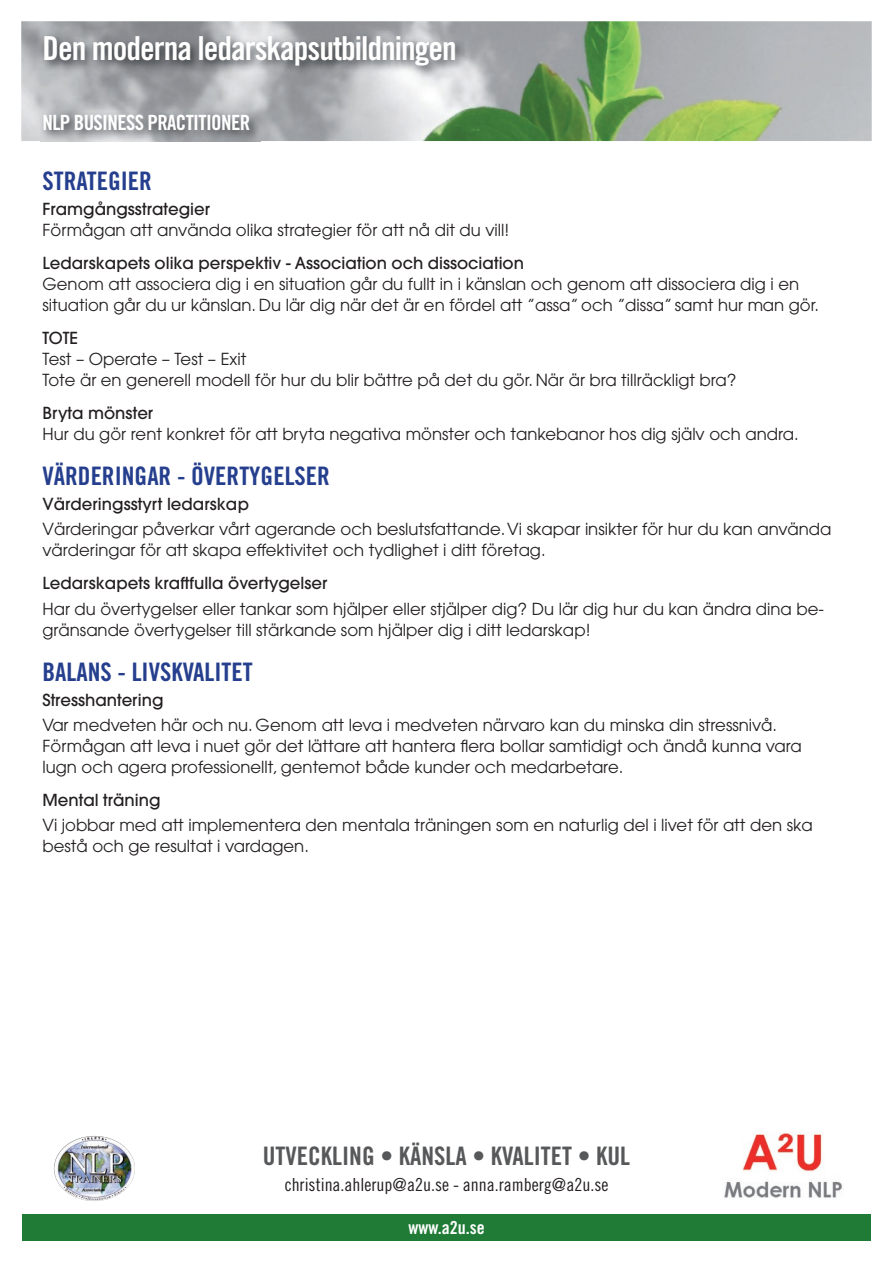
<style>
.page{position:relative;width:893px;height:1263px;background:#fff}
.page>*{position:absolute;margin:0;border:0;box-sizing:border-box;transform-origin:0 0}
.t1{font:33px "Trade Gothic Bold Cond Twenty";letter-spacing:-.03em;color:#fff}
.t2{font:25.5px "Trade Gothic Bold Cond Twenty";color:#253f8e}
.t3{font:25.5px "Trade Gothic Bold Cond Twenty";color:#57585a}
.t4{font:21px "Trade Gothic Bold Cond Twenty";letter-spacing:-.03em;color:#fff}
.t5{font:18px "Trade Gothic Cond Eighteen";color:#231f20}
.t6{font:18px "Trade Gothic Bold Cond Twenty";color:#fff}
.t7{font:16.5px/21px "Avant Garde";color:#231f20}
.t8{font:500 16.5px "Avant Garde";color:#231f20}
</style>
<div class="page">
<img style="left:724px;top:1132px;width:119px;height:66px">
<div style="left:22px;top:1214px;width:849px;height:27px;background:#1f7b36"></div>
<img style="left:54px;top:1136px;width:39px;height:42px">
<img style="left:21px;top:21px;width:851px;height:120px">
<img style="left:41px;top:32px;width:426px;height:46px">
<img style="left:40px;top:111px;width:221px;height:31px">
<h1 class="t1" style="left:43px;top:28px;width:416px">Den moderna ledarskapsutbildningen</h1>
<p class="t4" style="left:43px;top:110px;width:209px">NLP BUSINESS PRACTITIONER</p>
<h2 class="t2" style="left:43px;top:165px;width:111px">STRATEGIER</h2>
<p class="t8" style="left:43px;top:199px;width:169px">Framgångsstrategier</p>
<p class="t7" style="left:43px;top:219px;width:468px">Förmågan att använda olika strategier för att nå dit du vill!</p>
<p class="t8" style="left:43px;top:253px;width:483px">Ledarskapets olika perspektiv - Association och dissociation</p>
<p class="t7" style="left:43px;top:273px;width:778px">Genom att associera dig i en situation går du fullt in i känslan och genom att dissociera dig i en situation går du ur känslan. Du lär dig när det är en fördel att ”assa” och ”dissa” samt hur man gör.</p>
<p class="t8" style="left:43px;top:328px;width:37px">TOTE</p>
<p class="t7" style="left:43px;top:348px;width:695px">Test – Operate – Test – Exit<br>Tote är en generell modell för hur du blir bättre på det du gör. När är bra tillräckligt bra?</p>
<p class="t8" style="left:43px;top:403px;width:112px">Bryta mönster</p>
<p class="t7" style="left:43px;top:423px;width:758px">Hur du gör rent konkret för att bryta negativa mönster och tankebanor hos dig själv och andra.</p>
<h2 class="t2" style="left:43px;top:460px;width:289px">VÄRDERINGAR - ÖVERTYGELSER</h2>
<p class="t8" style="left:43px;top:494px;width:208px">Värderingsstyrt ledarskap</p>
<p class="t7" style="left:43px;top:519px;width:790px">Värderingar påverkar vårt agerande och beslutsfattande. Vi skapar insikter för hur du kan använda värderingar för att skapa effektivitet och tydlighet i ditt företag.</p>
<p class="t8" style="left:43px;top:573px;width:286px">Ledarskapets kraftfulla övertygelser</p>
<p class="t7" style="left:43px;top:598px;width:783px">Har du övertygelser eller tankar som hjälper eller stjälper dig? Du lär dig hur du kan ändra dina be&shy;gränsande övertygelser till stärkande som hjälper dig i ditt ledarskap!</p>
<h2 class="t2" style="left:43px;top:656px;width:212px">BALANS - LIVSKVALITET</h2>
<p class="t8" style="left:43px;top:690px;width:123px">Stresshantering</p>
<p class="t7" style="left:43px;top:715px;width:761px">Var medveten här och nu. Genom att leva i medveten närvaro kan du minska din stressnivå.<br>Förmågan att leva i nuet gör det lättare att hantera flera bollar samtidigt och ändå kunna vara lugn och agera professionellt, gentemot både kunder och medarbetare.</p>
<p class="t8" style="left:43px;top:790px;width:120px">Mental träning</p>
<p class="t7" style="left:43px;top:815px;width:772px">Vi jobbar med att implementera den mentala träningen som en naturlig del i livet för att den ska bestå och ge resultat i vardagen.</p>
<h2 class="t3" style="left:263px;top:1140px;width:369px">UTVECKLING • KÄNSLA • KVALITET • KUL</h2>
<p class="t5" style="left:285px;top:1174px;width:325px">christina.ahlerup@a2u.se - anna.ramberg@a2u.se</p>
<p class="t6" style="left:408px;top:1216px;width:78px">www.a2u.se</p>
</div>
